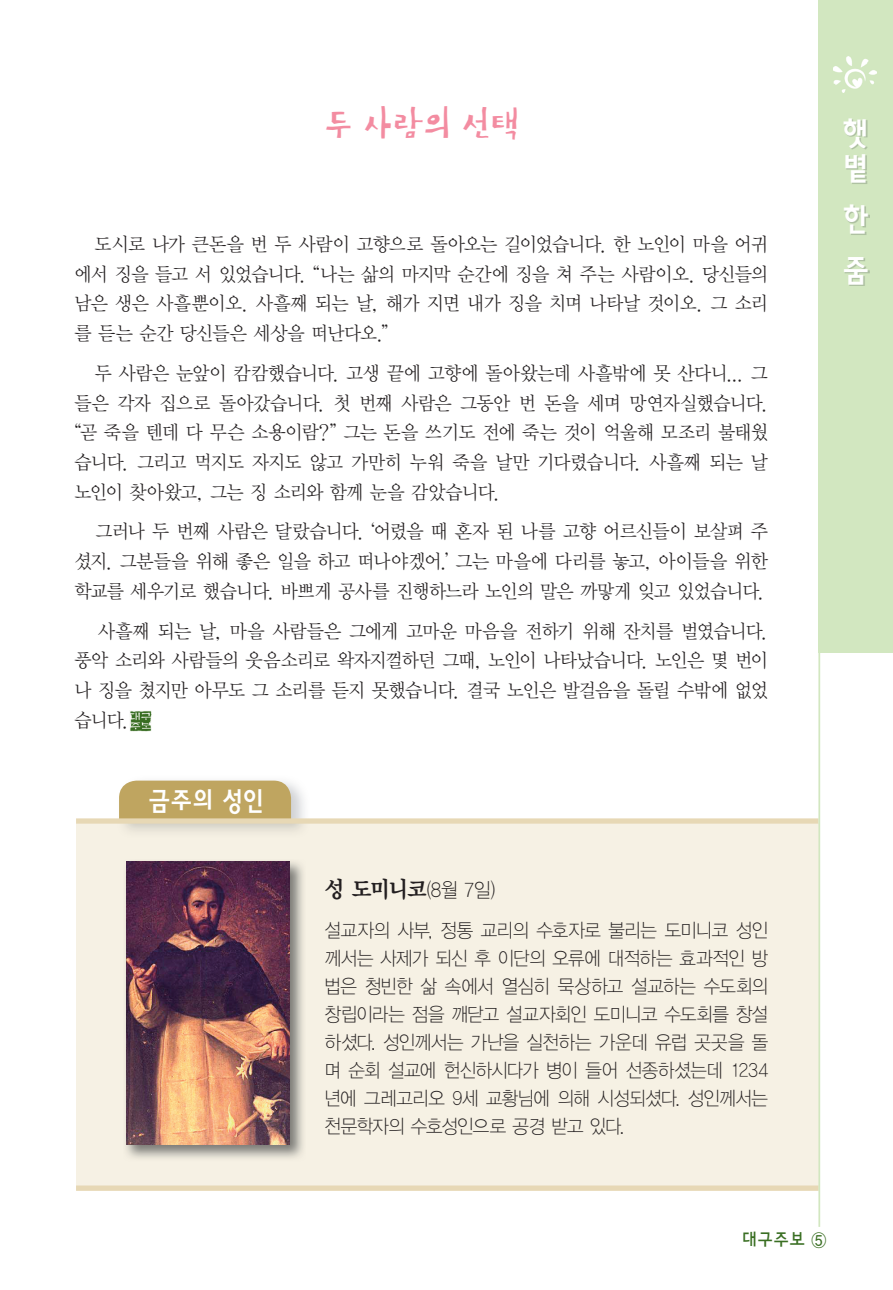
<style>
.page{position:relative;width:893px;height:1290px;background:#fff}
.page>*{position:absolute;margin:0;border:0;box-sizing:border-box;transform-origin:0 0}
.t1{font:36.75px "San Pk M";color:#f38ca1;scale:.95 1}
.t2{font:31.5px/35.2px "YDVYGO24";color:#fff;scale:.9 1}
.t3{font:26.25px "YDVYGO24";color:#fff;scale:.9 1}
.t4{font:20.12px "YDVYGO31";color:#231f20;scale:.92 1}
.t5{font:19.25px/29.8px "YDVY Mj O32";letter-spacing:-.04em;color:#231f20;text-align:justify;scale:.95 1}
.t6{font:19.25px/28px "YDVYGO31";letter-spacing:-.03em;color:#231f20;text-align:justify;scale:.93 1}
.t7{font:19.25px "YDVYGO23";color:#3a6f23;scale:.9 1}
.s1{font-family:"YDVY Mj O35";font-size:22.75px}
</style>
<div class="page">
<div style="left:818px;top:0;width:75px;height:653px;background:#d2e7c0"></div>
<img style="left:845px;top:119px;width:24px;height:166px">
<div style="left:76px;top:823px;width:743px;height:368px;background:#f6f1e4"></div>
<img style="left:833px;top:57px;width:43px;height:35px">
<div style="left:119px;top:780px;width:172px;height:38px;background:#bfa560"></div>
<div style="left:76px;top:818px;width:743px;height:6px;background:#e7d8b5"></div>
<div style="left:76px;top:1185px;width:743px;height:6px;background:#e7d8b5"></div>
<img style="left:125px;top:862px;width:178px;height:296px">
<img style="left:126px;top:861px;width:164px;height:283px">
<img style="left:130px;top:711px;width:21px;height:20px">
<hr style="left:818px;top:647px;width:2px;height:580px;background:#d2e7c0">
<h1 class="t1" style="left:323px;top:105px;width:208px">두 사람의 선택</h1>
<p class="t5" style="left:74px;top:229px;width:732px;text-indent:20px">도시로 나가 큰돈을 번 두 사람이 고향으로 돌아오는 길이었습니다. 한 노인이 마을 어귀 에서 징을 들고 서 있었습니다. “나는 삶의 마지막 순간에 징을 쳐 주는 사람이오. 당신들의 남은 생은 사흘뿐이오. 사흘째 되는 날, 해가 지면 내가 징을 치며 나타날 것이오. 그 소리 를 듣는 순간 당신들은 세상을 떠난다오.”</p>
<p class="t5" style="left:74px;top:358px;width:732px;text-indent:20px">두 사람은 눈앞이 캄캄했습니다. 고생 끝에 고향에 돌아왔는데 사흘밖에 못 산다니... 그 들은 각자 집으로 돌아갔습니다. 첫 번째 사람은 그동안 번 돈을 세며 망연자실했습니다. “곧 죽을 텐데 다 무슨 소용이람?” 그는 돈을 쓰기도 전에 죽는 것이 억울해 모조리 불태웠 습니다. 그리고 먹지도 자지도 않고 가만히 누워 죽을 날만 기다렸습니다. 사흘째 되는 날 노인이 찾아왔고, 그는 징 소리와 함께 눈을 감았습니다.</p>
<p class="t5" style="left:74px;top:517px;width:732px;text-indent:21px">그러나 두 번째 사람은 달랐습니다. ‘어렸을 때 혼자 된 나를 고향 어르신들이 보살펴 주 셨지. 그분들을 위해 좋은 일을 하고 떠나야겠어.’ 그는 마을에 다리를 놓고, 아이들을 위한 학교를 세우기로 했습니다. 바쁘게 공사를 진행하느라 노인의 말은 까맣게 잊고 있었습니다.</p>
<p class="t5" style="left:74px;top:616px;width:732px;text-indent:23px">사흘째 되는 날, 마을 사람들은 그에게 고마운 마음을 전하기 위해 잔치를 벌였습니다. 풍악 소리와 사람들의 웃음소리로 왁자지껄하던 그때, 노인이 나타났습니다. 노인은 몇 번이 나 징을 쳤지만 아무도 그 소리를 듣지 못했습니다. 결국 노인은 발걸음을 돌릴 수밖에 없었 습니다.</p>
<h3 class="t3" style="left:149px;top:786px;width:130px">금주의 성인</h3>
<p class="t4" style="left:325px;top:878px;width:187px"><span class="s1">성 도미니코</span>(8월 7일)</p>
<p class="t6" style="left:325px;top:916px;width:478px">설교자의 사부, 정통 교리의 수호자로 불리는 도미니코 성인 께서는 사제가 되신 후 이단의 오류에 대적하는 효과적인 방 법은 청빈한 삶 속에서 열심히 묵상하고 설교하는 수도회의 창립이라는 점을 깨닫고 설교자회인 도미니코 수도회를 창설 하셨다. 성인께서는 가난을 실천하는 가운데 유럽 곳곳을 돌 며 순회 설교에 헌신하시다가 병이 들어 선종하셨는데 1234 년에 그레고리오 9세 교황님에 의해 시성되셨다. 성인께서는 천문학자의 수호성인으로 공경 받고 있다.</p>
<h2 class="t2" style="left:843px;top:117px;width:30px">햇 볕</h2>
<h2 class="t2" style="left:843px;top:195px;width:30px;line-height:50.8px">한 줌</h2>
<p class="t7" style="left:742px;top:1230px;width:96px">대구주보 ⑤</p>
</div>
